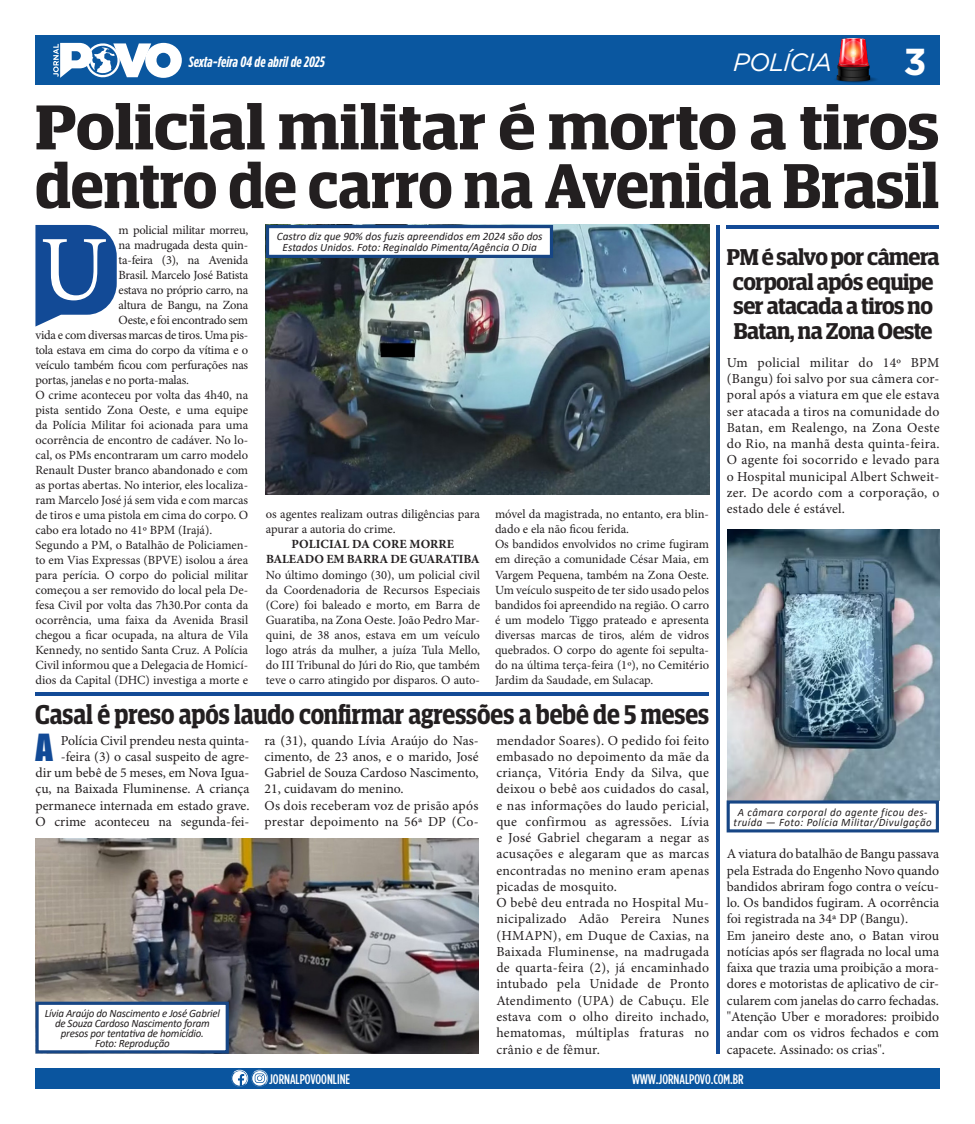
<style>
.page{position:relative;width:975px;height:1124px;background:#fff}
.page>*{position:absolute;margin:0;border:0;box-sizing:border-box;transform-origin:0 0}
.t1{font:92.12px "Minion Pro";color:#fff}
.t2{font:600 63.38px/58.6px "Guardian Egyptian Display";color:#231f20;scale:1.12 1}
.t3{font:700 37.5px "Gotham";color:#fff}
.t4{font:34.25px "Impact";color:#124a96}
.t5{font:600 27.12px "Guardian Egyptian Display";color:#231f20;scale:.9 1}
.t6{font:italic 25px "Gotham";letter-spacing:-.04em;color:#fff}
.t7{font:600 22.88px/24.5px "Guardian Egyptian Display";letter-spacing:-.025em;color:#231f20}
.t8{font:italic 700 15px "Gotham Cond";color:#fff}
.t9{font:500 13.88px "Gotham Cond";color:#fff}
.t10{font:13.75px/16.2px "Minion Pro";letter-spacing:.005em;color:#231f20;text-align:justify}
.t11{font:12.5px/15px "Minion Pro";letter-spacing:-.01em;color:#231f20;text-align:justify}
.t12{font:700 12.5px "Minion Pro";letter-spacing:-.01em;color:#231f20}
.t13{font:700 12.5px "Minion Pro";letter-spacing:.01em;color:#231f20}
.t14{font:italic 11.25px/10px "Calibri";letter-spacing:-.02em;color:#231f20;text-align:center}
.t15{font:italic 11.25px/11.2px "Calibri";color:#231f20;text-align:center}
.t16{font:italic 11.25px/10px "Calibri";letter-spacing:.04em;color:#231f20;text-align:center}
</style>
<div class="page">
<div style="left:35px;top:1067px;width:904px;height:21px;background:#0a559f"></div>
<div style="left:35px;top:35px;width:904px;height:50px;background:#0a57a0"></div>
<svg style="left:53px;top:42px;width:129px;height:36px"></svg>
<svg style="left:231px;top:1069px;width:38px;height:17px"></svg>
<img style="left:835px;top:38px;width:42px;height:45px">
<img style="left:266px;top:225px;width:443px;height:270px">
<hr style="left:726px;top:225px;width:213px;height:4px;background:#124a96">
<hr style="left:36px;top:692px;width:673px;height:4px;background:#124a96">
<hr style="left:716px;top:225px;width:3px;height:828px;background:#124a96">
<div style="left:266px;top:225px;width:287px;height:33px;background:#fff;border:3px solid #174685"></div>
<img style="left:35px;top:838px;width:443px;height:215px">
<div style="left:35px;top:1001px;width:194px;height:52px;background:#fff;border:3px solid #174685"></div>
<img style="left:727px;top:529px;width:212px;height:271px">
<div style="left:726px;top:800px;width:212px;height:32px;background:#fff;border:3px solid #174685"></div>
<svg style="left:35px;top:225px;width:82px;height:101px;background:#3565a5"></svg>
<p class="t8" style="left:189px;top:53px;width:137px">Sexta-feira 04 de abril de 2025</p>
<h3 class="t6" style="left:733px;top:47px;width:100px">POLÍCIA</h3>
<h3 class="t3" style="left:903px;top:37px;width:25px">3</h3>
<p class="t2" style="left:35px;top:98px;width:808px">Policial militar é morto a tiros dentro de carro na Avenida Brasil</p>
<p class="t11" style="left:119px;top:222px;width:131px">m policial militar morreu,</p>
<p class="t11" style="left:119px;top:237px;width:131px">na madrugada desta quin-</p>
<p class="t11" style="left:119px;top:252px;width:131px">ta-feira (3), na Avenida</p>
<p class="t11" style="left:119px;top:267px;width:131px">Brasil. Marcelo José Batista</p>
<p class="t11" style="left:119px;top:282px;width:131px">estava no próprio carro, na</p>
<p class="t11" style="left:119px;top:297px;width:131px">altura de Bangu, na Zona</p>
<p class="t11" style="left:119px;top:312px;width:131px">Oeste, e foi encontrado sem</p>
<p class="t11" style="left:35px;top:327px;width:214px">vida e com diversas marcas de tiros. Uma pis-</p>
<p class="t11" style="left:35px;top:342px;width:214px">tola estava em cima do corpo da vítima e o</p>
<p class="t11" style="left:35px;top:357px;width:214px">veículo também ficou com perfurações nas</p>
<p class="t11" style="left:35px;top:372px;width:155px">portas, janelas e no porta-malas.</p>
<p class="t11" style="left:35px;top:387px;width:214px">O crime aconteceu por volta das 4h40, na pista sentido Zona Oeste, e uma equipe da Polícia Militar foi acionada para uma ocorrência de encontro de cadáver. No lo&shy;cal, os PMs encontraram um carro modelo Renault Duster branco abandonado e com as portas abertas. No interior, eles localiza&shy;ram Marcelo José já sem vida e com marcas de tiros e uma pistola em cima do corpo. O cabo era lotado no 41º BPM (Irajá).</p>
<p class="t11" style="left:35px;top:537px;width:214px">Segundo a PM, o Batalhão de Policiamen&shy;to em Vias Expressas (BPVE) isolou a área para perícia. O corpo do policial militar começou a ser removido do local pela De&shy;fesa Civil por volta das 7h30.Por conta da ocorrência, uma faixa da Avenida Brasil chegou a ficar ocupada, na altura de Vila Kennedy, no sentido Santa Cruz. A Polícia Civil informou que a Delegacia de Homicí&shy;dios da Capital (DHC) investiga a morte e</p>
<p class="t1" style="left:40px;top:208px;width:69px">U</p>
<p class="t15" style="left:277px;top:230px;width:267px">Castro diz que 90% dos fuzis apreendidos em 2024 são dos<br>Estados Unidos. Foto: Reginaldo Pimenta/Agência O Dia</p>
<p class="t11" style="left:266px;top:507px;width:215px">os agentes realizam outras diligências para apurar a autoria do crime.</p>
<p class="t13" style="left:291px;top:535px;width:164px">POLICIAL DA CORE MORRE</p>
<p class="t12" style="left:266px;top:550px;width:215px">BALEADO EM BARRA DE GUARATIBA</p>
<p class="t11" style="left:266px;top:567px;width:215px">No último domingo (30), um policial civil da Coordenadoria de Recursos Especiais (Core) foi baleado e morto, em Barra de Guaratiba, na Zona Oeste. João Pedro Mar&shy;quini, de 38 anos, estava em um veículo logo atrás da mulher, a juíza Tula Mello, do III Tribunal do Júri do Rio, que também teve o carro atingido por disparos. O auto-</p>
<p class="t11" style="left:495px;top:507px;width:215px">móvel da magistrada, no entanto, era blin&shy;dado e ela não ficou ferida.</p>
<p class="t11" style="left:495px;top:537px;width:215px">Os bandidos envolvidos no crime fugiram em direção a comunidade César Maia, em Vargem Pequena, também na Zona Oeste.<br>Um veículo suspeito de ter sido usado pelos bandidos foi apreendido na região. O carro é um modelo Tiggo prateado e apresenta diversas marcas de tiros, além de vidros quebrados. O corpo do agente foi sepulta&shy;do na última terça-feira (1º), no Cemitério Jardim da Saudade, em Sulacap.</p>
<p class="t5" style="left:35px;top:699px;width:750px">Casal é preso após laudo confirmar agressões a bebê de 5 meses</p>
<p class="t4" style="left:36px;top:720px;width:19px">A</p>
<p class="t10" style="left:35px;top:732px;width:215px;text-align:right">Polícia Civil prendeu nesta quinta--feira (3) o casal suspeito de agre-<br>dir um bebê de 5 meses, em Nova Igua&shy;çu, na Baixada Fluminense. A criança permanece internada em estado grave.<br>O crime aconteceu na segunda-fei-</p>
<p class="t10" style="left:264px;top:732px;width:215px">ra (31), quando Lívia Araújo do Nas&shy;cimento, de 23 anos, e o marido, José Gabriel de Souza Cardoso Nascimento, 21, cuidavam do menino.</p>
<p class="t10" style="left:264px;top:797px;width:215px">Os dois receberam voz de prisão após prestar depoimento na 56ª DP (Co-</p>
<p class="t14" style="left:45px;top:1007px;width:177px">Lívia Araújo do Nascimento e José Gabriel de Souza Cardoso Nascimento foram presos por tentativa de homicídio.</p>
<p class="t14" style="left:95px;top:1037px;width:76px">Foto: Reprodução</p>
<p class="t10" style="left:496px;top:732px;width:214px">mendador Soares). O pedido foi feito embasado no depoimento da mãe da criança, Vitória Endy da Silva, que deixou o bebê aos cuidados do casal, e nas informações do laudo pericial, que confirmou as agressões. Lívia e José Gabriel chegaram a negar as acusações e alegaram que as marcas encontradas no menino eram apenas picadas de mosquito.</p>
<p class="t10" style="left:496px;top:894px;width:214px">O bebê deu entrada no Hospital Mu&shy;nicipalizado Adão Pereira Nunes (HMAPN), em Duque de Caxias, na Baixada Fluminense, na madrugada de quarta-feira (2), já encaminhado intubado pela Unidade de Pronto Atendimento (UPA) de Cabuçu. Ele estava com o olho direito inchado, hematomas, múltiplas fraturas no crânio e de fêmur.</p>
<p class="t7" style="left:726px;top:245px;width:214px">PM é salvo por câmera corporal após equipe ser atacada a tiros no<br>Batan, na Zona Oeste</p>
<p class="t10" style="left:726px;top:354px;width:214px">Um policial militar do 14º BPM (Bangu) foi salvo por sua câmera cor&shy;poral após a viatura em que ele estava ser atacada a tiros na comunidade do Batan, em Realengo, na Zona Oeste do Rio, na manhã desta quinta-feira.<br>O agente foi socorrido e levado para o Hospital municipal Albert Schweit&shy;zer. De acordo com a corporação, o estado dele é estável.</p>
<p class="t16" style="left:733px;top:806px;width:200px">A câmara corporal do agente ficou des&shy;truída — Foto: Polícia Militar/Divulgação</p>
<p class="t10" style="left:726px;top:845px;width:214px">A viatura do batalhão de Bangu passava pela Estrada do Engenho Novo quando bandidos abriram fogo contra o veícu&shy;lo. Os bandidos fugiram. A ocorrência foi registrada na 34ª DP (Bangu).</p>
<p class="t10" style="left:726px;top:927px;width:214px">Em janeiro deste ano, o Batan virou notícias após ser flagrada no local uma faixa que trazia uma proibição a mora&shy;dores e motoristas de aplicativo de cir&shy;cularem com janelas do carro fechadas. "Atenção Uber e moradores: proibido andar com os vidros fechados e com capacete. Assinado: os crias".</p>
<p class="t9" style="left:269px;top:1070px;width:83px">JORNALPOVOONLINE</p>
<p class="t9" style="left:631px;top:1070px;width:113px">WWW.JORNALPOVO.COM.BR</p>
</div>
